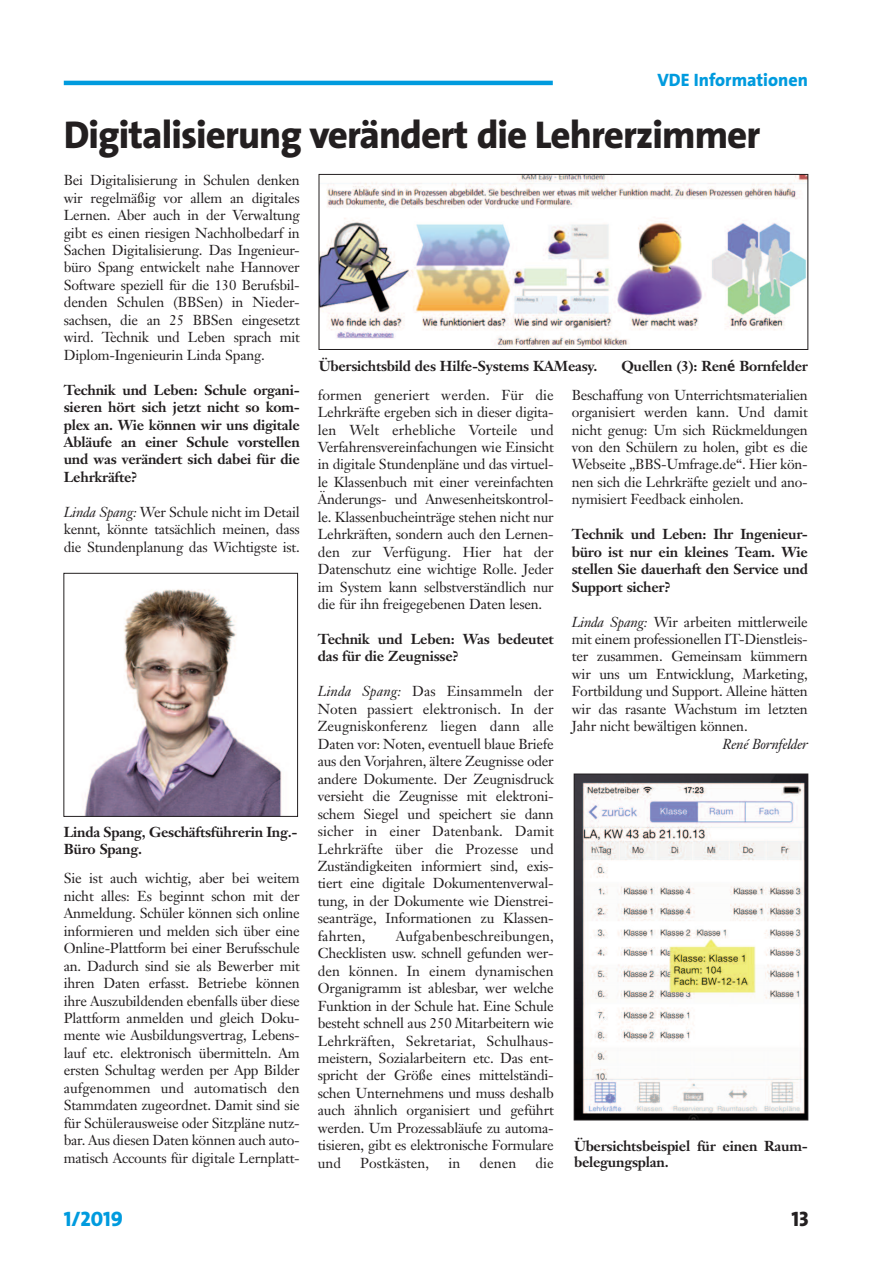
<style>
.page{position:relative;width:893px;height:1263px;background:#fff}
.page>*{position:absolute;margin:0;border:0;box-sizing:border-box;transform-origin:0 0}
.t1{font:800 39px "The Sans";letter-spacing:-.025em;color:#231f20}
.t2{font:21px "The Sans Extra Bold Caps";color:#009bde}
.t3{font:21px "The Sans Extra Bold Caps";color:#231f20}
.t4{font:800 18px "The Sans";color:#009bde}
.t5{font:14.25px/17.4px "Janson Text";letter-spacing:-.015em;color:#231f20;text-align:justify}
.t6{font:700 14.25px/17.4px "Janson Text";letter-spacing:-.015em;color:#231f20}
.t7{font:italic 14.25px "Janson Text";letter-spacing:-.02em;color:#231f20}
.t8{font:14.25px "Janson Text";letter-spacing:.005em;color:#231f20}
.s1{font-style:italic}
.s2{font-family:"Lucida Grande"}
</style>
<div class="page">
<hr style="left:64px;top:81px;width:489px;height:4px;background:#009bde">
<img style="left:321px;top:176px;width:485px;height:172px">
<div style="left:319px;top:174px;width:489px;height:176px;border:1px solid #231f20"></div>
<img style="left:576px;top:776px;width:230px;height:342px">
<div style="left:574px;top:774px;width:234px;height:346px;border:1px solid #231f20"></div>
<img style="left:84px;top:589px;width:198px;height:225px">
<div style="left:64px;top:573px;width:234px;height:243px;border:1px solid #231f20"></div>
<p class="t4" style="left:657px;top:72px;width:152px">VDE Informationen</p>
<h1 class="t1" style="left:64px;top:120px;width:698px">Digitalisierung verändert die Lehrerzimmer</h1>
<p class="t5" style="left:64px;top:173px;width:238px">Bei Digitalisierung in Schulen denken wir regelmäßig vor allem an digitales Lernen. Aber auch in der Verwaltung gibt es einen riesigen Nachholbedarf in Sachen Digitalisierung. Das Ingenieur&shy;büro Spang entwickelt nahe Hannover Software speziell für die 130 Berufsbil&shy;denden Schulen (BBSen) in Nieder&shy;sachsen, die an 25 BBSen eingesetzt wird. Technik und Leben sprach mit Diplom-Ingenieurin Linda Spang.</p>
<p class="t6" style="left:64px;top:382px;width:238px;text-align:justify">Technik und Leben: Schule organi&shy;sieren hört sich jetzt nicht so kom&shy;plex an. Wie können wir uns digitale Abläufe an einer Schule vorstellen und was verändert sich dabei für die Lehrkräfte?</p>
<p class="t5" style="left:64px;top:505px;width:238px"><span class="s1">Linda Spang:</span> Wer Schule nicht im Detail kennt, könnte tatsächlich meinen, dass die Stundenplanung das Wichtigste ist.</p>
<p class="t6" style="left:319px;top:358px;width:280px">Übersichtsbild des Hilfe-Systems KAMeasy.</p>
<p class="t6" style="left:621px;top:358px;width:188px">Quellen (3): Ren<span class="s2">é</span> Bornfelder</p>
<p class="t5" style="left:572px;top:387px;width:238px">Beschaffung von Unterrichtsmaterialien organisiert werden kann. Und damit nicht genug: Um sich Rückmeldungen von den Schülern zu holen, gibt es die Webseite „BBS-Umfrage.de“. Hier kön&shy;nen sich die Lehrkräfte gezielt und ano&shy;nymisiert Feedback einholen.</p>
<p class="t6" style="left:572px;top:527px;width:238px;text-align:justify">Technik und Leben: Ihr Ingenieur&shy;büro ist nur ein kleines Team. Wie stellen Sie dauerhaft den Service und Support sicher?</p>
<p class="t5" style="left:572px;top:614px;width:238px"><span class="s1">Linda Spang:</span> Wir arbeiten mittlerweile mit einem professionellen IT-Dienstleis&shy;ter zusammen. Gemeinsam kümmern wir uns um Entwicklung, Marketing, Fortbildung und Support. Alleine hätten wir das rasante Wachstum im letzten Jahr nicht bewältigen können.</p>
<p class="t7" style="left:723px;top:738px;width:87px">René Bornfelder</p>
<p class="t5" style="left:318px;top:387px;width:238px">formen generiert werden. Für die Lehrkräfte ergeben sich in dieser digita&shy;len Welt erhebliche Vorteile und Verfahrensvereinfachungen wie Einsicht in digitale Stundenpläne und das virtuel&shy;le Klassenbuch mit einer vereinfachten Änderungs- und Anwesenheitskontrol&shy;le. Klassenbucheinträge stehen nicht nur Lehrkräften, sondern auch den Lernen&shy;den zur Verfügung. Hier hat der Datenschutz eine wichtige Rolle. Jeder im System kann selbstverständlich nur die für ihn freigegebenen Daten lesen.</p>
<p class="t6" style="left:318px;top:632px;width:238px">Technik und Leben: Was bedeutet das für die Zeugnisse?</p>
<p class="t5" style="left:318px;top:684px;width:238px"><span class="s1">Linda Spang:</span> Das Einsammeln der Noten passiert elektronisch. In der Zeugniskonferenz liegen dann alle Daten vor: Noten, eventuell blaue Briefe aus den Vorjahren, ältere Zeugnisse oder andere Dokumente. Der Zeugnisdruck versieht die Zeugnisse mit elektroni&shy;schem Siegel und speichert sie dann sicher in einer Datenbank. Damit Lehrkräfte über die Prozesse und Zuständigkeiten informiert sind, exis&shy;tiert eine digitale Dokumentenverwal&shy;tung, in der Dokumente wie Dienstrei&shy;seanträge, Informationen zu Klassen&shy;fahrten,</p>
<p class="t6" style="left:64px;top:825px;width:235px;line-height:16.5px">Linda Spang, Geschäftsführerin Ing.-<br>Büro Spang.</p>
<p class="t5" style="left:64px;top:871px;width:238px">Sie ist auch wichtig, aber bei weitem nicht alles: Es beginnt schon mit der Anmeldung. Schüler können sich online informieren und melden sich über eine Online-Plattform bei einer Berufsschule an. Dadurch sind sie als Bewerber mit ihren Daten erfasst. Betriebe können ihre Auszubildenden ebenfalls über diese Plattform anmelden und gleich Doku&shy;mente wie Ausbildungsvertrag, Lebens&shy;lauf etc. elektronisch übermitteln. Am ersten Schultag werden per App Bilder aufgenommen und automatisch den Stammdaten zugeordnet. Damit sind sie für Schülerausweise oder Sitzpläne nutz&shy;bar. Aus diesen Daten können auch auto&shy;matisch Accounts für digitale Lernplatt-</p>
<p class="t5" style="left:318px;top:928px;width:238px;text-indent:78px">Aufgabenbeschreibungen, Checklisten usw. schnell gefunden wer&shy;den können. In einem dynamischen Organigramm ist ablesbar, wer welche Funktion in der Schule hat. Eine Schule besteht schnell aus 250 Mitarbeitern wie Lehrkräften, Sekretariat, Schulhaus&shy;meistern, Sozialarbeitern etc. Das ent&shy;spricht der Größe eines mittelständi&shy;schen Unternehmens und muss deshalb auch ähnlich organisiert und geführt werden. Um Prozessabläufe zu automa&shy;tisieren, gibt es elektronische Formulare und</p>
<p class="t6" style="left:574px;top:1139px;width:235px;line-height:16.5px">Übersichtsbeispiel für einen Raum&shy;belegungsplan.</p>
<p class="t8" style="left:360px;top:1157px;width:71px">Postkästen,</p>
<p class="t5" style="left:448px;top:1155px;width:13px">in</p>
<p class="t5" style="left:479px;top:1155px;width:38px">denen</p>
<p class="t5" style="left:535px;top:1155px;width:20px">die</p>
<h2 class="t2" style="left:64px;top:1211px;width:61px">1/2019</h2>
<h2 class="t3" style="left:792px;top:1211px;width:19px">13</h2>
</div>
